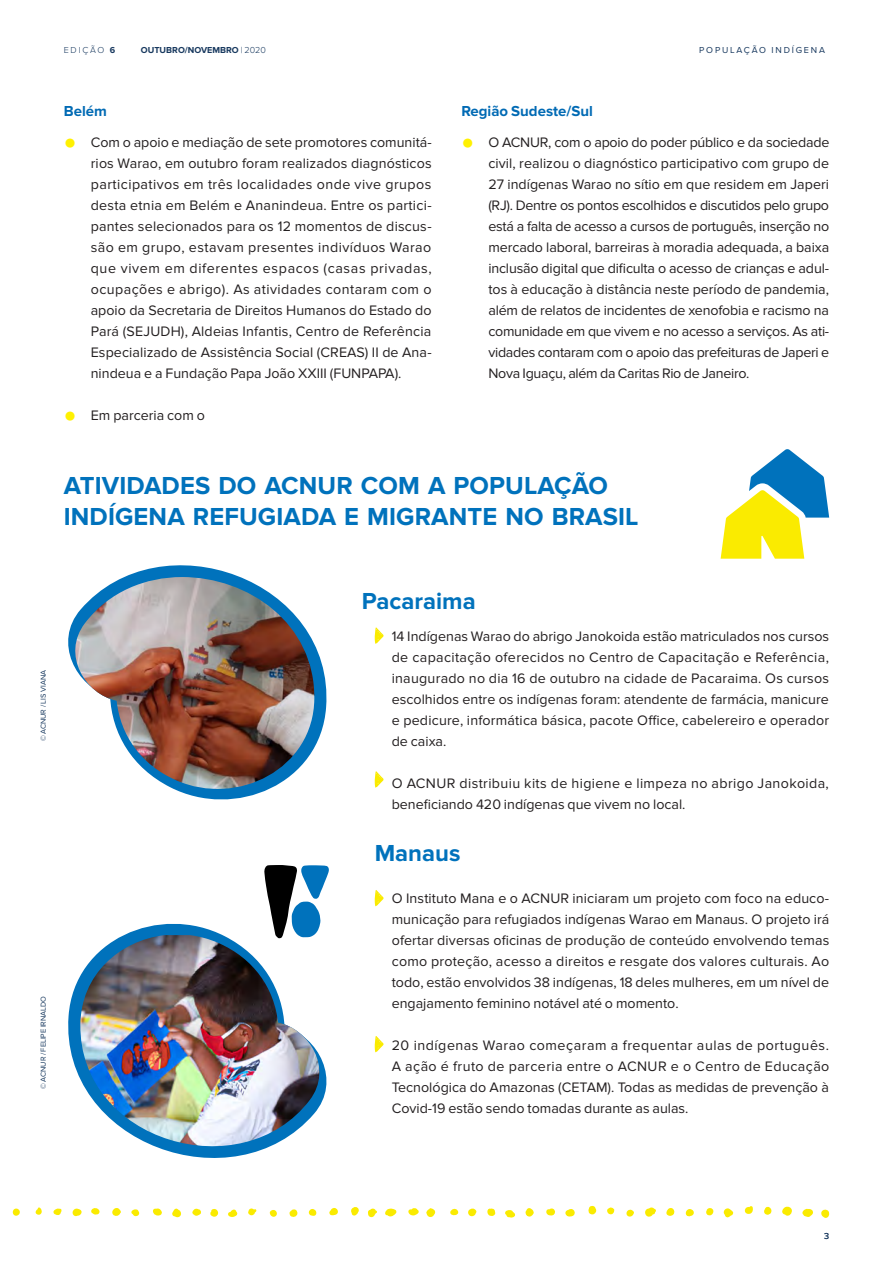
<style>
.page{position:relative;width:893px;height:1263px;background:#fff}
.page>*{position:absolute;margin:0;border:0;box-sizing:border-box;transform-origin:0 0}
.Subtitulo{font:700 25.5px/31.5px "Proxima Nova";letter-spacing:.005em;color:#0072bc}
.Subtitulo_1_1{font:700 24px "Proxima Nova";color:#0072bc}
.Bullets{font:700 24px "Proxima Nova";color:#0072bc}
.Bullets-2{font:700 15px "Proxima Nova";color:#006ab4}
.Bullets-3{font:14.25px/21px "Proxima Nova";color:#231f20;text-align:justify}
.Bullets-4{font:14.25px/21px "Proxima Nova";letter-spacing:.025em;color:#231f20}
.t1{font:700 9px "Proxima Nova";color:#17385e}
.Texto_corrido{font:9px "Proxima Nova";letter-spacing:.2em;color:#17385e}
.t2{font:300 9px "Proxima Nova";letter-spacing:.2em;color:#17385e}
.Nota_de_rodape{font:7.5px "Proxima Nova";color:#17385e}
.s1{font-weight:700}
.s2{font-weight:300}
.s3{font-family:"Arial";font-weight:700;font-size:21px;color:#fff101}
</style>
<div class="page">
<svg style="left:821px;top:1209px;width:9px;height:9px"></svg>
<svg style="left:802px;top:1208px;width:11px;height:9px"></svg>
<svg style="left:782px;top:1206px;width:10px;height:10px"></svg>
<svg style="left:764px;top:1206px;width:7px;height:9px"></svg>
<svg style="left:745px;top:1206px;width:8px;height:8px"></svg>
<svg style="left:724px;top:1208px;width:9px;height:9px"></svg>
<svg style="left:706px;top:1208px;width:8px;height:7px"></svg>
<svg style="left:686px;top:1209px;width:8px;height:7px"></svg>
<svg style="left:666px;top:1208px;width:9px;height:8px"></svg>
<svg style="left:645px;top:1207px;width:11px;height:10px"></svg>
<svg style="left:626px;top:1209px;width:8px;height:8px"></svg>
<svg style="left:607px;top:1207px;width:7px;height:7px"></svg>
<svg style="left:588px;top:1206px;width:8px;height:8px"></svg>
<svg style="left:565px;top:1209px;width:10px;height:8px"></svg>
<svg style="left:546px;top:1208px;width:9px;height:7px"></svg>
<svg style="left:525px;top:1208px;width:9px;height:9px"></svg>
<svg style="left:505px;top:1210px;width:10px;height:8px"></svg>
<svg style="left:487px;top:1208px;width:8px;height:8px"></svg>
<svg style="left:468px;top:1208px;width:8px;height:9px"></svg>
<svg style="left:450px;top:1208px;width:8px;height:7px"></svg>
<svg style="left:426px;top:1208px;width:9px;height:9px"></svg>
<svg style="left:408px;top:1208px;width:11px;height:7px"></svg>
<svg style="left:385px;top:1208px;width:12px;height:9px"></svg>
<svg style="left:368px;top:1208px;width:9px;height:9px"></svg>
<svg style="left:351px;top:1207px;width:8px;height:9px"></svg>
<svg style="left:329px;top:1208px;width:9px;height:7px"></svg>
<svg style="left:309px;top:1209px;width:8px;height:7px"></svg>
<svg style="left:289px;top:1209px;width:8px;height:8px"></svg>
<svg style="left:270px;top:1210px;width:7px;height:7px"></svg>
<svg style="left:248px;top:1208px;width:9px;height:7px"></svg>
<svg style="left:228px;top:1209px;width:9px;height:8px"></svg>
<svg style="left:210px;top:1209px;width:8px;height:8px"></svg>
<svg style="left:192px;top:1208px;width:9px;height:8px"></svg>
<svg style="left:172px;top:1208px;width:9px;height:10px"></svg>
<svg style="left:153px;top:1208px;width:9px;height:8px"></svg>
<svg style="left:131px;top:1209px;width:8px;height:7px"></svg>
<svg style="left:112px;top:1208px;width:9px;height:8px"></svg>
<svg style="left:91px;top:1208px;width:9px;height:6px"></svg>
<svg style="left:72px;top:1208px;width:10px;height:8px"></svg>
<svg style="left:53px;top:1208px;width:9px;height:7px"></svg>
<svg style="left:36px;top:1207px;width:6px;height:8px"></svg>
<svg style="left:12px;top:1208px;width:8px;height:8px"></svg>
<svg style="left:721px;top:449px;width:108px;height:110px"></svg>
<svg style="left:375px;top:627px;width:9px;height:17px"></svg>
<svg style="left:375px;top:771px;width:9px;height:17px"></svg>
<svg style="left:375px;top:890px;width:9px;height:16px"></svg>
<svg style="left:375px;top:1036px;width:9px;height:16px"></svg>
<svg style="left:316px;top:647px;width:11px;height:97px"></svg>
<svg style="left:68px;top:565px;width:248px;height:235px"></svg>
<img style="left:74px;top:577px;width:241px;height:212px">
<svg style="left:68px;top:978px;width:11px;height:98px"></svg>
<svg style="left:124px;top:923px;width:203px;height:235px"></svg>
<img style="left:79px;top:935px;width:242px;height:212px">
<svg style="left:264px;top:865px;width:65px;height:73px"></svg>
<p class="t2" style="left:64px;top:44px;width:53px">EDIÇÃO <span class="s1">6</span></p>
<p class="t1" style="left:141px;top:44px;width:126px">OUTUBRO/NOVEMBRO <span class="s2">| 2020</span></p>
<p class="Texto_corrido" style="left:699px;top:45px;width:127px">POPULAÇÃO INDÍGENA</p>
<p class="Bullets-2" style="left:64px;top:102px;width:45px">Belém</p>
<p class="Bullets-3" style="left:91px;top:132px;width:342px;text-indent:-27px"><span class="s3">●</span> Com o apoio e mediação de sete promotores comunitá&shy;rios Warao, em outubro foram realizados diagnósticos participativos em três localidades onde vive grupos desta etnia em Belém e Ananindeua. Entre os partici&shy;pantes selecionados para os 12 momentos de discus&shy;são em grupo, estavam presentes indivíduos Warao que vivem em diferentes espacos (casas privadas, ocupações e abrigo). As atividades contaram com o apoio da Secretaria de Direitos Humanos do Estado do Pará (SEJUDH), Aldeias Infantis, Centro de Referência Especializado de Assistência Social (CREAS) II de Ana&shy;nindeua e a Fundação Papa João XXIII (FUNPAPA).</p>
<p class="Bullets-3" style="left:64px;top:405px;width:143px"><span class="s3">●</span> Em parceria com o</p>
<p class="Bullets-2" style="left:461px;top:102px;width:133px">Região Sudeste/Sul</p>
<p class="Bullets-3" style="left:488px;top:132px;width:342px;text-indent:-27px"><span class="s3">●</span> O ACNUR, com o apoio do poder público e da sociedade civil, realizou o diagnóstico participativo com grupo de 27 indígenas Warao no sítio em que residem em Japeri (RJ). Dentre os pontos escolhidos e discutidos pelo grupo está a falta de acesso a cursos de português, inserção no mercado laboral, barreiras à moradia adequada, a baixa inclusão digital que dificulta o acesso de crianças e adul&shy;tos à educação à distância neste período de pandemia, além de relatos de incidentes de xenofobia e racismo na comunidade em que vivem e no acesso a serviços. As ati&shy;vidades contaram com o apoio das prefeituras de Japeri e Nova Iguaçu, além da Caritas Rio de Janeiro.</p>
<p class="Subtitulo" style="left:64px;top:470px;width:576px">ATIVIDADES DO ACNUR COM A POPULAÇÃO<br>INDÍGENA REFUGIADA E MIGRANTE NO BRASIL</p>
<p class="Nota_de_rodape" style="left:39px;top:741px;width:73px;rotate:-90deg">© ACNUR / LIS VIANA</p>
<p class="Nota_de_rodape" style="left:39px;top:1089px;width:95px;rotate:-90deg">© ACNUR / FELIPE IRNALDO</p>
<p class="Subtitulo_1_1" style="left:362px;top:587px;width:115px">Pacaraima</p>
<p class="Bullets-3" style="left:392px;top:625px;width:439px">14 Indígenas Warao do abrigo Janokoida estão matriculados nos cursos de capacitação oferecidos no Centro de Capacitação e Referência, inaugurado no dia 16 de outubro na cidade de Pacaraima. Os cursos escolhidos entre os indígenas foram: atendente de farmácia, manicure e pedicure, informática básica, pacote Office, cabelereiro e operador de caixa.</p>
<p class="Bullets-4" style="left:392px;top:772px;width:439px">O ACNUR distribuiu kits de higiene e limpeza no abrigo Janokoida, beneficiando 420 indígenas que vivem no local.</p>
<p class="Bullets" style="left:375px;top:839px;width:87px">Manaus</p>
<p class="Bullets-3" style="left:392px;top:888px;width:439px">O Instituto Mana e o ACNUR iniciaram um projeto com foco na educo&shy;municação para refugiados indígenas Warao em Manaus. O projeto irá ofertar diversas oficinas de produção de conteúdo envolvendo temas como proteção, acesso a direitos e resgate dos valores culturais. Ao todo, estão envolvidos 38 indígenas, 18 deles mulheres, em um nível de engajamento feminino notável até o momento.</p>
<p class="Bullets-3" style="left:392px;top:1035px;width:439px">20 indígenas Warao começaram a frequentar aulas de português.<br>A ação é fruto de parceria entre o ACNUR e o Centro de Educação Tecnológica do Amazonas (CETAM). Todas as medidas de prevenção à Covid-19 estão sendo tomadas durante as aulas.</p>
<p class="Texto_corrido" style="left:824px;top:1231px;width:7px">3</p>
</div>
